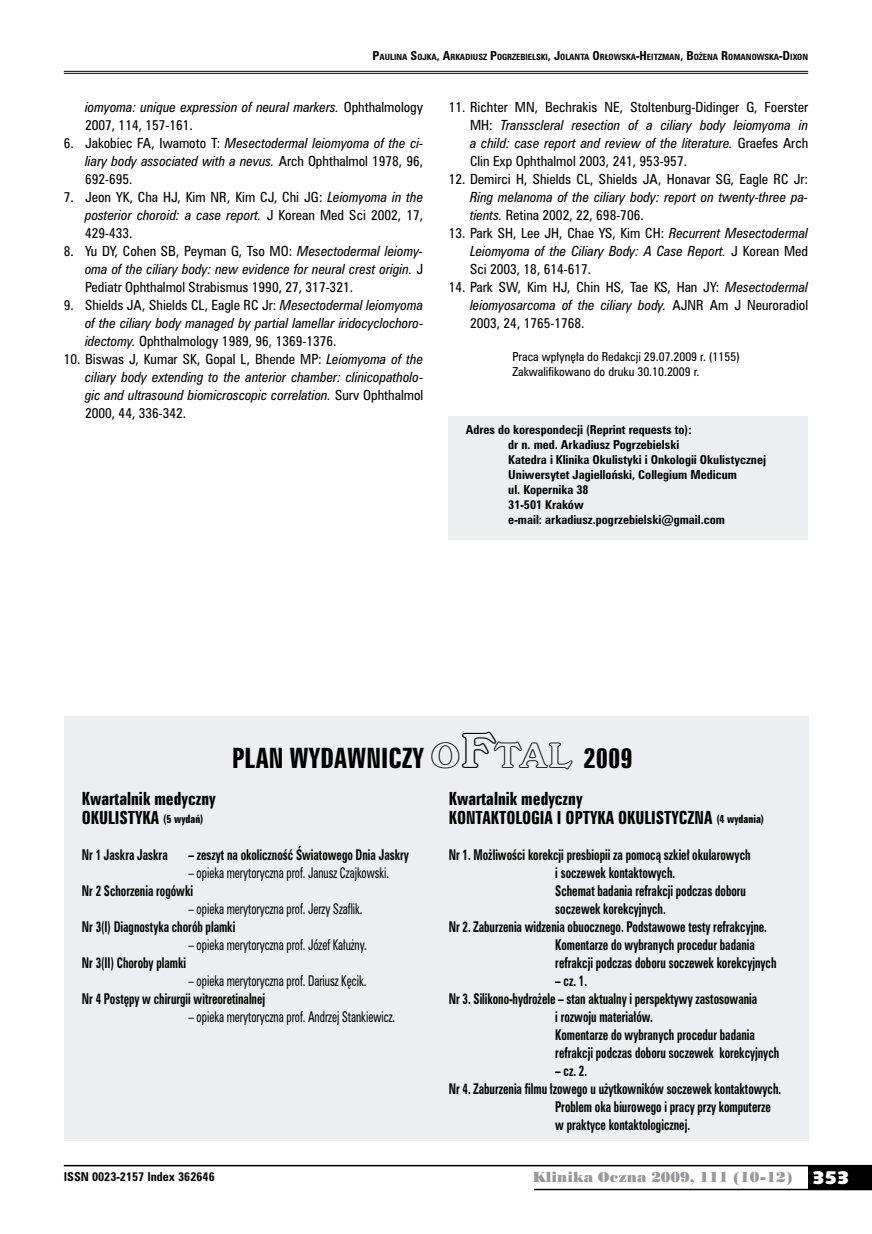
<style>
.page{position:relative;width:872px;height:1234px;background:#fff}
.page>*{position:absolute;margin:0;border:0;box-sizing:border-box;transform-origin:0 0}
.t1{font:25.5px "Zurich Bd X Cn PL";color:#000}
.t2{font:16.5px/18px "Zurich Bd X Cn PL";color:#000}
.t3{font:700 13.5px "Zurich Cn PL";color:#000;scale:.75 1}
.t4{font:13.5px "Zurich Cn PL";color:#000;scale:.75 1}
.t5{font:13.5px "Poster Bodoni PL";color:#98989c}
.t6{font:italic 12.75px/18px "Zurich Cn PL";color:#000;text-align:justify}
.t7{font:12.75px/18px "Zurich Cn PL";color:#000;text-align:justify}
.t8{font:700 11.25px/15px "Zurich Cn PL";color:#000}
.t9{font:11.25px/15px "Zurich Cn PL";color:#000}
.t10{font:700 7.8px "Zurich Cn PL";color:#000}
.s1{font-size:11.25px}
.s2{font-style:normal}
.s3{font-style:italic}
.s4{font-family:"Windsor Out PL";font-size:31.5px}
.s5{font-family:"Windsor Out PL";font-size:43.5px}
.s6{font-size:10.5px}
.s7{font-family:"Humanst 531 U Blk PL";font-size:18px;color:#fff}
</style>
<div class="page">
<div style="left:808px;top:1165px;width:64px;height:24px;background:#000"></div>
<hr style="left:64px;top:1164px;width:808px;height:2px;background:#000">
<hr style="left:534px;top:1188px;width:338px;height:1px;background:#000">
<hr style="left:64px;top:71px;width:744px;height:1px;background:#000">
<hr style="left:64px;top:73px;width:744px;height:1px;background:#000">
<div style="left:449px;top:416px;width:359px;height:123px;background:#edeeef"></div>
<div style="left:64px;top:715px;width:744px;height:425px;background:#edeeef"></div>
<p class="t10" style="left:372px;top:52px;width:437px"><span class="s1">P</span>AULINA <span class="s1">S</span>OJKA<span class="s1">, A</span>RKADIUSZ <span class="s1">P</span>OGRZEBIELSKI<span class="s1">, J</span>OLANTA <span class="s1">O</span> RŁOWSKA<span class="s1">-H</span>EITZMAN<span class="s1">, B</span> OŻENA <span class="s1">R</span>OMANOWSKA<span class="s1">-D</span> IXON</p>
<p class="t6" style="left:85px;top:97px;width:340px">iomyoma: unique expression of neural markers. <span class="s2">Ophthalmology<br>2007, 114, 157-161.</span></p>
<p class="t6" style="left:85px;top:133px;width:340px;text-indent:-21px"><span class="s2">6. Jakobiec FA, Iwamoto T:</span> Mesectodermal leiomyoma of the ci&shy;liary body associated with a nevus. <span class="s2">Arch Ophthalmol 1978, 96, 692-695.</span></p>
<p class="t7" style="left:85px;top:187px;width:340px;text-indent:-21px">7. Jeon YK, Cha HJ, Kim NR, Kim CJ, Chi JG: <span class="s3">Leiomyoma in the posterior choroid: a case report.</span> J Korean Med Sci 2002, 17, 429-433.</p>
<p class="t7" style="left:85px;top:241px;width:340px;text-indent:-21px">8. Yu DY, Cohen SB, Peyman G, Tso MO: <span class="s3">Mesectodermal leiomy&shy;oma of the ciliary body: new evidence for neural crest origin.</span> J Pediatr Ophthalmol Strabismus 1990, 27, 317-321.</p>
<p class="t6" style="left:85px;top:295px;width:340px;text-indent:-21px"><span class="s2">9. Shields JA, Shields CL, Eagle RC Jr:</span> Mesectodermal leiomyoma of the ciliary body managed by partial lamellar iridocyclochoro&shy;idectomy. <span class="s2">Ophthalmology 1989, 96, 1369-1376.</span></p>
<p class="t6" style="left:85px;top:349px;width:340px;text-indent:-21px"><span class="s2">10. Biswas J, Kumar SK, Gopal L, Bhende MP:</span> Leiomyoma of the ciliary body extending to the anterior chamber: clinicopatholo&shy;gic and ultrasound biomicroscopic correlation. <span class="s2">Surv Ophthalmol 2000, 44, 336-342.</span></p>
<p class="t7" style="left:470px;top:98px;width:340px;text-indent:-21px">11. Richter MN, Bechrakis NE, Stoltenburg-Didinger G, Foerster MH: <span class="s3">Transscleral resection of a ciliary body leiomyoma in a child: case report and review of the literature.</span> Graefes Arch Clin Exp Ophthalmol 2003, 241, 953-957.</p>
<p class="t7" style="left:449px;top:170px;width:361px">12. Demirci H, Shields CL, Shields JA, Honavar SG, Eagle RC Jr:</p>
<p class="t6" style="left:470px;top:188px;width:339px">Ring melanoma of the ciliary body: report on twenty-three pa&shy;tients. <span class="s2">Retina 2002, 22, 698-706.</span></p>
<p class="t6" style="left:470px;top:224px;width:340px;text-indent:-21px"><span class="s2">13. Park SH, Lee JH, Chae YS, Kim CH:</span> Recurrent Mesectodermal Leiomyoma of the Ciliary Body: A Case Report. <span class="s2">J Korean Med Sci 2003, 18, 614-617.</span></p>
<p class="t7" style="left:470px;top:278px;width:340px;text-indent:-21px">14. Park SW, Kim HJ, Chin HS, Tae KS, Han JY: <span class="s3">Mesectodermal leiomyosarcoma of the ciliary body.</span> AJNR Am J Neuroradiol 2003, 24, 1765-1768.</p>
<p class="t9" style="left:512px;top:349px;width:229px">Praca wpłynęła do Redakcji 29.07.2009 r. (1155)<br>Zakwalifikowano do druku 30.10.2009 r.</p>
<p class="t8" style="left:508px;top:421px;width:259px;text-indent:-43px">Adres do korespondecji (Reprint requests to):<br>dr n. med. Arkadiusz Pogrzebielski<br>Katedra i Klinika Okulistyki i Onkologii Okulistycznej Uniwersytet Jagielloński, Collegium Medicum<br>ul. Kopernika 38<br>31-501 Kraków<br>e-mail: arkadiusz.pogrzebielski@gmail.com</p>
<h1 class="t1" style="left:232px;top:741px;width:402px">PLAN WYDAWNICZY <span class="s4">O</span><span class="s5">F</span><span class="s4">TAL</span> 2009</h1>
<p class="t2" style="left:449px;top:789px;width:317px">Kwartalnik medyczny<br>KONTAKTOLOGIA I OPTYKA OKULISTYCZNA <span class="s6">(4 wydania)</span></p>
<p class="t3" style="left:449px;top:845px;width:404px">Nr 1. Możliwości korekcji presbiopii za pomocą szkieł okularowych</p>
<p class="t3" style="left:555px;top:863px;width:161px">i soczewek kontaktowych.</p>
<p class="t3" style="left:555px;top:881px;width:256px">Schemat badania refrakcji podczas doboru</p>
<p class="t3" style="left:555px;top:899px;width:149px">soczewek korekcyjnych.</p>
<p class="t3" style="left:449px;top:917px;width:426px">Nr 2. Zaburzenia widzenia obuocznego. Podstawowe testy refrakcyjne.</p>
<p class="t3" style="left:555px;top:935px;width:268px">Komentarze do wybranych procedur badania</p>
<p class="t3" style="left:555px;top:953px;width:296px">refrakcji podczas doboru soczewek korekcyjnych</p>
<p class="t3" style="left:555px;top:971px;width:44px">– cz. 1.</p>
<p class="t3" style="left:449px;top:989px;width:413px">Nr 3. Silikono-hydrożele – stan aktualny i perspektywy zastosowania</p>
<p class="t3" style="left:555px;top:1007px;width:132px">i rozwoju materiałów.</p>
<p class="t3" style="left:555px;top:1025px;width:268px">Komentarze do wybranych procedur badania</p>
<p class="t3" style="left:555px;top:1043px;width:300px">refrakcji podczas doboru soczewek korekcyjnych</p>
<p class="t3" style="left:555px;top:1061px;width:44px">– cz. 2.</p>
<p class="t3" style="left:449px;top:1079px;width:445px">Nr 4. Zaburzenia filmu łzowego u użytkowników soczewek kontaktowych.</p>
<p class="t3" style="left:555px;top:1097px;width:289px">Problem oka biurowego i pracy przy komputerze</p>
<p class="t3" style="left:555px;top:1115px;width:181px">w praktyce kontaktologicznej.</p>
<p class="t2" style="left:82px;top:789px;width:135px">Kwartalnik medyczny<br>OKULISTYKA <span class="s6">(5 wydań)</span></p>
<p class="t3" style="left:82px;top:845px;width:116px">Nr 1 Jaskra Jaskra</p>
<p class="t3" style="left:188px;top:845px;width:295px">– zeszyt na okoliczność Światowego Dnia Jaskry</p>
<p class="t4" style="left:188px;top:863px;width:269px">– opieka merytoryczna prof. Janusz Czajkowski.</p>
<p class="t3" style="left:82px;top:881px;width:150px">Nr 2 Schorzenia rogówki</p>
<p class="t4" style="left:188px;top:899px;width:234px">– opieka merytoryczna prof. Jerzy Szaflik.</p>
<p class="t3" style="left:82px;top:917px;width:206px">Nr 3(I) Diagnostyka chorób plamki</p>
<p class="t4" style="left:188px;top:935px;width:240px">– opieka merytoryczna prof. Józef Kałużny.</p>
<p class="t3" style="left:82px;top:953px;width:140px">Nr 3(II) Choroby plamki</p>
<p class="t4" style="left:188px;top:971px;width:239px">– opieka merytoryczna prof. Dariusz Kęcik.</p>
<p class="t3" style="left:82px;top:989px;width:246px">Nr 4 Postępy w chirurgii witreoretinalnej</p>
<p class="t4" style="left:188px;top:1007px;width:277px">– opieka merytoryczna prof. Andrzej Stankiewicz.</p>
<p class="t8" style="left:64px;top:1168px;width:152px">ISSN 0023-2157 Index 362646</p>
<p class="t5" style="left:532px;top:1168px;width:318px">Klinika Oczna 2009, 111 (10-12) <span class="s7">353</span></p>
</div>
